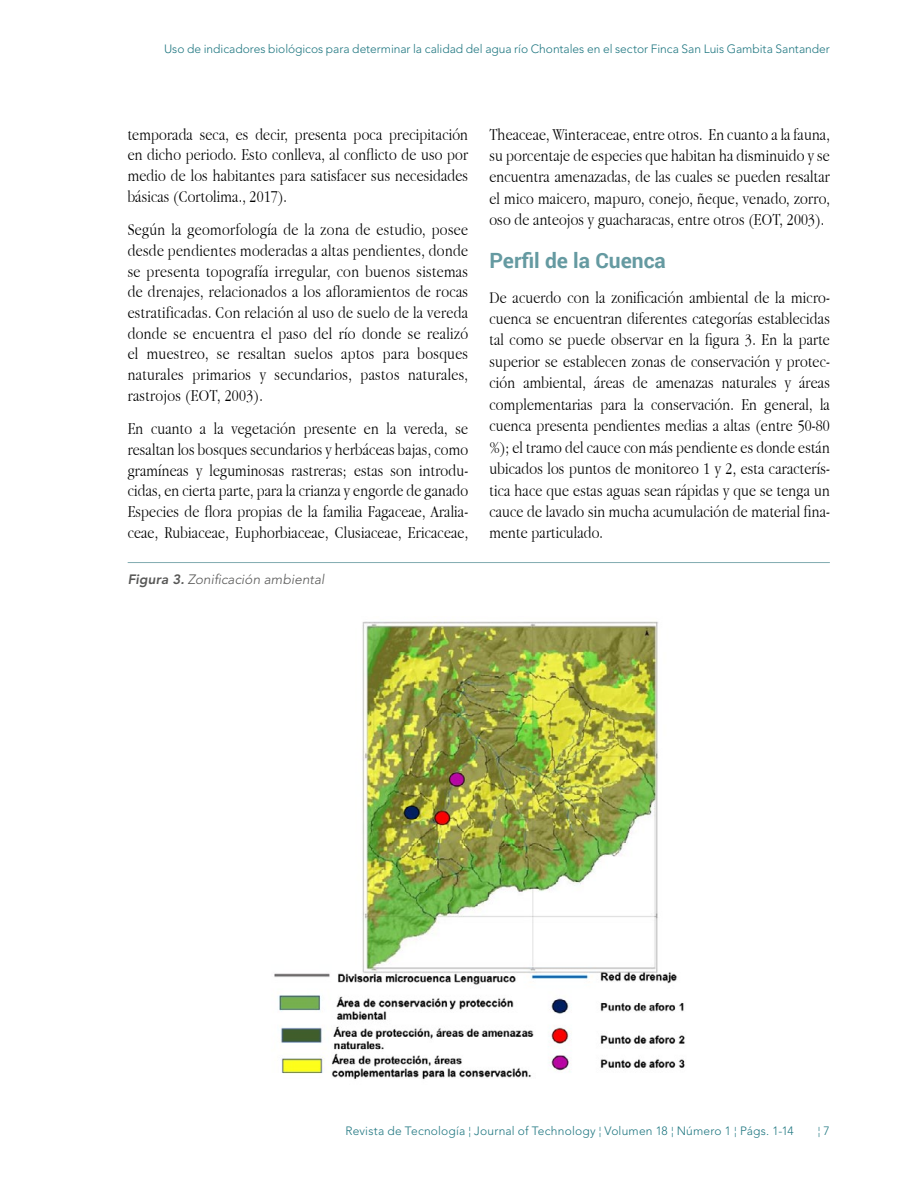
<style>
.page{position:relative;width:915px;height:1191px;background:#fff}
.page>*{position:absolute;margin:0;border:0;box-sizing:border-box;transform-origin:0 0}
.t1{font:700 21px "Roboto";color:#659aa1}
.t2{font:300 17.25px/20.7px "Apple Garamond";letter-spacing:.01em;color:#000;text-align:justify}
.t3{font:italic 300 13.5px "Avenir LT Std";letter-spacing:.005em;color:#575756}
.t4{font:300 12px "Avenir LT Std";color:#207781}
.s1{font-weight:800}
</style>
<div class="page">
<hr style="left:128px;top:562px;width:701px;height:1px;background:#81abb1">
<img style="left:274px;top:621px;width:411px;height:459px">
<p class="t4" style="left:164px;top:42px;width:667px">Uso de indicadores biológicos para determinar la calidad del agua río Chontales en el sector Finca San Luis Gambita Santander</p>
<p class="t2" style="left:128px;top:123px;width:342px">temporada seca, es decir, presenta poca precipitación en dicho periodo. Esto conlleva, al conflicto de uso por medio de los habitantes para satisfacer sus necesidades básicas (Cortolima., 2017).</p>
<p class="t2" style="left:128px;top:219px;width:342px">Según la geomorfología de la zona de estudio, posee desde pendientes moderadas a altas pendientes, donde se presenta topografía irregular, con buenos sistemas de drenajes, relacionados a los afloramientos de rocas estratificadas. Con relación al uso de suelo de la vereda donde se encuentra el paso del río donde se realizó el muestreo, se resaltan suelos aptos para bosques naturales primarios y secundarios, pastos naturales, rastrojos (EOT, 2003).</p>
<p class="t2" style="left:128px;top:418px;width:342px">En cuanto a la vegetación presente en la vereda, se resaltan los bosques secundarios y herbáceas bajas, como gramíneas y leguminosas rastreras; estas son introdu&shy;cidas, en cierta parte, para la crianza y engorde de ganado Especies de flora propias de la familia Fagaceae, Aralia&shy;ceae, Rubiaceae, Euphorbiaceae, Clusiaceae, Ericaceae,</p>
<p class="t3" style="left:128px;top:571px;width:198px"><span class="s1">Figura 3.</span> Zonificación ambiental</p>
<p class="t2" style="left:489px;top:123px;width:342px;line-height:21.5px">Theaceae, Winteraceae, entre otros. En cuanto a la fauna, su porcentaje de especies que habitan ha disminuido y se encuentra amenazadas, de las cuales se pueden resaltar el mico maicero, mapuro, conejo, ñeque, venado, zorro, oso de anteojos y guacharacas, entre otros (EOT, 2003).</p>
<p class="t1" style="left:489px;top:246px;width:178px">Perfil de la Cuenca</p>
<p class="t2" style="left:489px;top:286px;width:342px;line-height:21.5px">De acuerdo con la zonificación ambiental de la micro&shy;cuenca se encuentran diferentes categorías establecidas tal como se puede observar en la figura 3. En la parte superior se establecen zonas de conservación y protec&shy;ción ambiental, áreas de amenazas naturales y áreas complementarias para la conservación. En general, la cuenca presenta pendientes medias a altas (entre 50-80 %); el tramo del cauce con más pendiente es donde están ubicados los puntos de monitoreo 1 y 2, esta caracterís&shy;tica hace que estas aguas sean rápidas y que se tenga un cauce de lavado sin mucha acumulación de material fina&shy;mente particulado.</p>
<p class="t4" style="left:345px;top:1123px;width:449px">Revista de Tecnología ¦ Journal of Technology ¦ Volumen 18 ¦ Número 1 ¦ Págs. 1-14</p>
<p class="t4" style="left:817px;top:1123px;width:14px">¦ 7</p>
</div>
